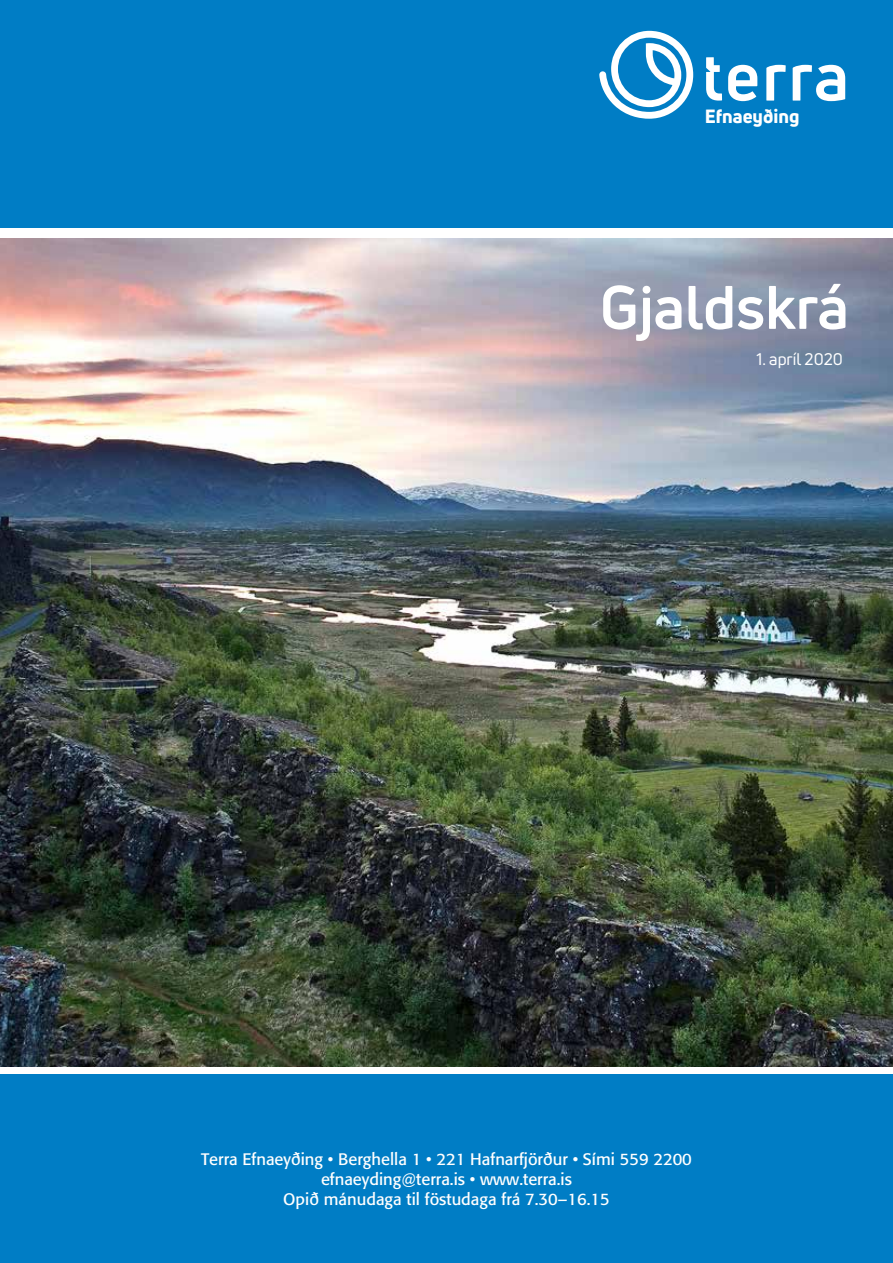
<style>
.page{position:relative;width:893px;height:1263px;background:#fff}
.page>*{position:absolute;margin:0;border:0;box-sizing:border-box;transform-origin:0 0}
.t1{font:700 60px "Uni Neue";color:#fff}
.t2{font:800 18.75px "Uni Neue";color:#fff}
.t3{font:16.5px/19.8px "Formata";color:#fff;text-align:center}
.t4{font:16.5px "Uni Neue";color:#fff}
</style>
<div class="page">
<div style="left:0;top:0;width:893px;height:227px;background:#007dc5"></div>
<img style="left:0;top:238px;width:893px;height:828px">
<div style="left:0;top:1074px;width:893px;height:189px;background:#007dc5"></div>
<svg style="left:599px;top:31px;width:94px;height:88px"></svg>
<svg style="left:728px;top:65px;width:29px;height:36px"></svg>
<svg style="left:766px;top:65px;width:20px;height:36px"></svg>
<svg style="left:793px;top:65px;width:52px;height:36px"></svg>
<svg style="left:706px;top:57px;width:16px;height:44px"></svg>
<p class="t2" style="left:705px;top:103px;width:96px">Efnaeyðing</p>
<h1 class="t1" style="left:600px;top:270px;width:251px">Gjaldskrá</h1>
<p class="t4" style="left:756px;top:349px;width:88px">1. apríl 2020</p>
<p class="t3" style="left:201px;top:1149px;width:492px">Terra Efnaeyðing • Berghella 1 • 221 Hafnarfjörður • Sími 559 2200 efnaeyding@terra.is • www.terra.is<br>Opið mánudaga til föstudaga frá 7.30–16.15</p>
</div>
